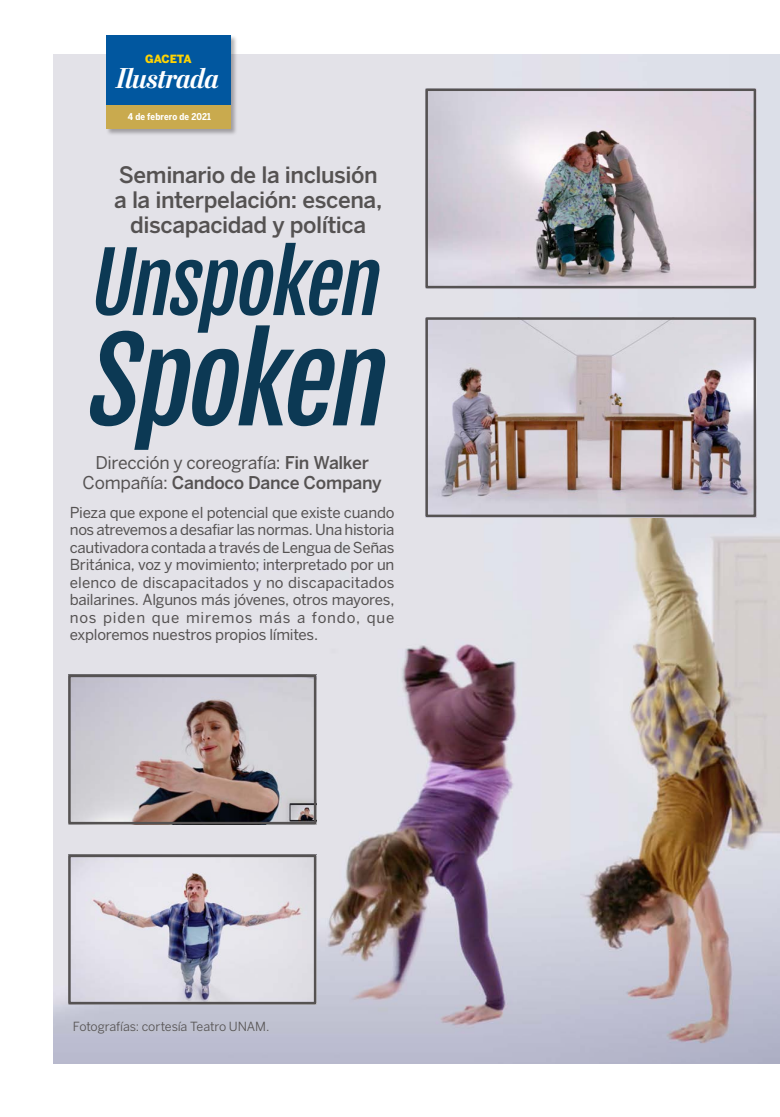
<style>
.page{position:relative;width:780px;height:1117px;background:#fff}
.page>*{position:absolute;margin:0;border:0;box-sizing:border-box;transform-origin:0 0}
.t1{font:italic 112.5px "Fjalla One";color:#0c3954}
.t2{font:italic 81.25px "Fjalla One";color:#0c3954}
.t3{font:italic 700 28.75px "Stilson";letter-spacing:.005em;color:#fff}
.t4{font:500 22.5px/25px "Benton Sans";letter-spacing:-.02em;color:#555252;text-align:center}
.t5{font:17.5px "Benton Sans";letter-spacing:-.015em;color:#555252}
.t6{font:500 17.5px "Benton Sans";letter-spacing:-.015em;color:#555252}
.t7{font:15px/17.5px "Benton Sans";letter-spacing:-.015em;color:#555252;text-align:justify}
.t8{font:12.5px "Benton Sans";letter-spacing:-.01em;color:#555252}
.t9{font:900 11.25px "Benton Sans";letter-spacing:-.015em;color:#fed304}
.t10{font:700 9.38px "Benton Sans Cond";letter-spacing:.015em;color:#fff}
.s1{font-weight:500}
.s2{font-weight:400}
</style>
<div class="page">
<img style="left:53px;top:54px;width:727px;height:1009px">
<div style="left:106px;top:35px;width:132px;height:101px;background:#231f20;opacity:.35"></div>
<div style="left:106px;top:35px;width:124px;height:94px;background:#01579f"></div>
<div style="left:106px;top:105px;width:124px;height:24px;background:#c9aa4e"></div>
<img style="left:71px;top:677px;width:242px;height:144px">
<div style="left:68px;top:674px;width:248px;height:150px;border:2px solid #555252"></div>
<img style="left:71px;top:857px;width:242px;height:144px">
<div style="left:68px;top:854px;width:248px;height:150px;border:2px solid #555252"></div>
<img style="left:428px;top:320px;width:325px;height:194px">
<div style="left:425px;top:317px;width:331px;height:200px;border:2px solid #555252"></div>
<img style="left:428px;top:91px;width:325px;height:194px">
<div style="left:425px;top:88px;width:331px;height:200px;border:2px solid #555252"></div>
<p class="t9" style="left:145px;top:52px;width:48px">GACETA</p>
<p class="t3" style="left:117px;top:61px;width:103px">Ilustrada</p>
<p class="t10" style="left:128px;top:111px;width:85px">4 de febrero de 2021</p>
<p class="t4" style="left:114px;top:162px;width:269px">Seminario de la inclusión a la interpelación: escena, discapacidad y política</p>
<p class="t2" style="left:87px;top:233px;width:309px">Unspoken</p>
<p class="t1" style="left:83px;top:312px;width:325px">Spoken</p>
<p class="t5" style="left:95px;top:452px;width:275px">Dirección y coreografía: <span class="s1">Fin Walker</span></p>
<p class="t6" style="left:83px;top:472px;width:300px"><span class="s2">Compañía:</span> Candoco Dance Company</p>
<p class="t7" style="left:70px;top:503px;width:326px">Pieza que expone el potencial que existe cuando nos atrevemos a desafiar las normas. Una historia cautivadora contada a través de Lengua de Señas Británica, voz y movimiento; interpretado por un elenco de discapacitados y no discapacitados bailarines. Algunos más jóvenes, otros mayores, nos piden que miremos más a fondo, que exploremos nuestros propios límites.</p>
<p class="t8" style="left:73px;top:1018px;width:198px">Fotografías: cortesía Teatro UNAM.</p>
</div>
